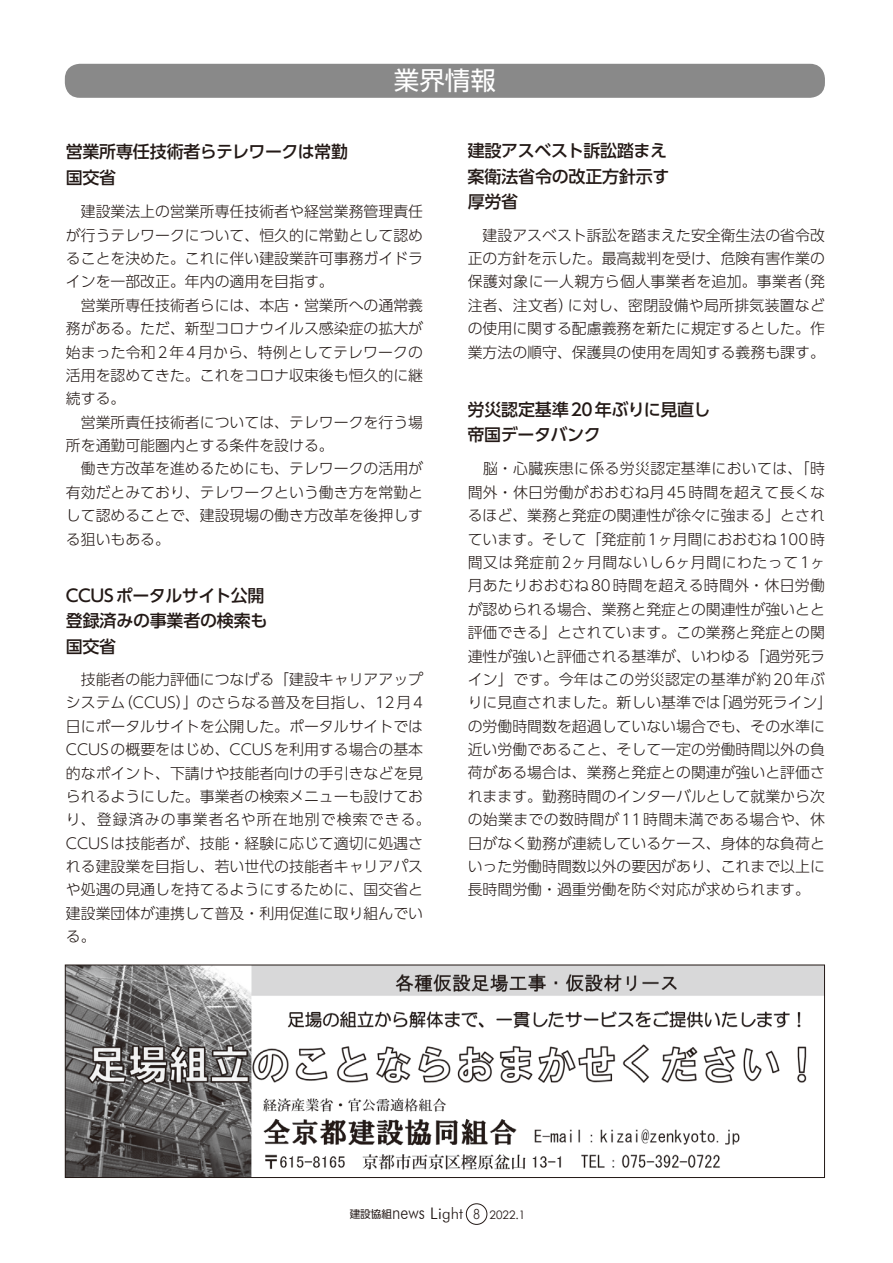
<style>
.page{position:relative;width:893px;height:1263px;background:#fff}
.page>*{position:absolute;margin:0;border:0;box-sizing:border-box;transform-origin:0 0}
.t1{font:25.5px "UD Shin Go Pro";color:#fff}
.t2{font:500 16.95px/25.5px "UD Shin Go Pro";letter-spacing:-.02em;color:#231916}
.t3{font:300 14.85px/23.4px "UD Shin Go Pro";color:#231916}
.t4{font:11.7px "Century Gothic";color:#231916}
.s1{font-family:"UD Shin Go Pro";font-size:10.65px}
.s2{font-family:"Futura BT";font-weight:300;font-size:19.2px}
.s3{font-family:"Futura BT";font-weight:300;font-size:15.9px}
.s4{font-family:"UD Shin Go Pro";font-weight:300;font-size:12.75px}
</style>
<div class="page">
<div style="left:466px;top:1203px;width:21px;height:22px;border:1px solid #231916;border-radius:50%"></div>
<div style="left:65px;top:64px;width:760px;height:34px;background:#898989;border-radius:15px"></div>
<img style="left:67px;top:966px;width:756px;height:210px">
<div style="left:65px;top:964px;width:760px;height:214px;border:1px solid #231916"></div>
<h1 class="t1" style="left:394px;top:60px;width:104px">業界情報</h1>
<p class="t2" style="left:66px;top:139px;width:284px">営業所専任技術者らテレワークは常勤国交省</p>
<p class="t3" style="left:66px;top:199px;width:359px">　建設業法上の営業所専任技術者や経営業務管理責任が行うテレワークについて、恒久的に常勤として認めることを決めた。これに伴い建設業許可事務ガイドラインを一部改正。年内の適用を目指す。<br>　営業所専任技術者らには、本店・営業所への通常義務がある。ただ、新型コロナウイルス感染症の拡大が始まった令和2年4月から、特例としてテレワークの活用を認めてきた。これをコロナ収束後も恒久的に継続する。<br>　営業所責任技術者については、テレワークを行う場所を通勤可能圏内とする条件を設ける。<br>　働き方改革を進めるためにも、テレワークの活用が有効だとみており、テレワークという働き方を常勤として認めることで、建設現場の働き方改革を後押しする狙いもある。</p>
<p class="t2" style="left:66px;top:582px;width:203px">CCUSポータルサイト公開登録済みの事業者の検索も国交省</p>
<p class="t3" style="left:66px;top:667px;width:366px">　技能者の能力評価につなげる「建設キャリアアップシステム（CCUS）」のさらなる普及を目指し、12月4日にポータルサイトを公開した。ポータルサイトでは<br>CCUSの概要をはじめ、CCUSを利用する場合の基本的なポイント、下請けや技能者向けの手引きなどを見られるようにした。事業者の検索メニューも設けており、登録済みの事業者名や所在地別で検索できる。<br>CCUSは技能者が、技能・経験に応じて適切に処遇される建設業を目指し、若い世代の技能者キャリアパスや処遇の見通しを持てるようにするために、国交省と建設業団体が連携して普及・利用促進に取り組んでいる。</p>
<p class="t2" style="left:468px;top:138px;width:203px">建設アスベスト訴訟踏まえ案衛法省令の改正方針示す厚労省</p>
<p class="t3" style="left:468px;top:223px;width:359px;text-align:justify">　建設アスベスト訴訟を踏まえた安全衛生法の省令改正の方針を示した。最高裁判を受け、危険有害作業の保護対象に一人親方ら個人事業者を追加。事業者（発注者、注文者）に対し、密閉設備や局所排気装置などの使用に関する配慮義務を新たに規定するとした。作業方法の順守、保護具の使用を周知する義務も課す。</p>
<p class="t2" style="left:468px;top:396px;width:244px">労災認定基準20年ぶりに見直し帝国データバンク</p>
<p class="t3" style="left:468px;top:457px;width:366px">　脳・心臓疾患に係る労災認定基準においては、「時間外・休日労働がおおむね月45時間を超えて長くなるほど、業務と発症の関連性が徐々に強まる」とされています。そして「発症前1ヶ月間におおむね100時間又は発症前2ヶ月間ないし6ヶ月間にわたって1ヶ月あたりおおむね80時間を超える時間外・休日労働が認められる場合、業務と発症との関連性が強いとと評価できる」とされています。この業務と発症との関連性が強いと評価される基準が、いわゆる「過労死ライン」です。今年はこの労災認定の基準が約20年ぶりに見直されました。新しい基準では「過労死ライン」の労働時間数を超過していない場合でも、その水準に近い労働であること、そして一定の労働時間以外の負荷がある場合は、業務と発症との関連が強いと評価されまます。勤務時間のインターバルとして就業から次の始業までの数時間が11時間未満である場合や、休日がなく勤務が連続しているケース、身体的な負荷といった労働時間数以外の要因があり、これまで以上に長時間労働・過重労働を防ぐ対応が求められます。</p>
<p class="t4" style="left:350px;top:1206px;width:177px"><span class="s1">建設協組</span><span class="s2">news</span> <span class="s3">Light</span> <span class="s4">8</span> 2022.1</p>
</div>
